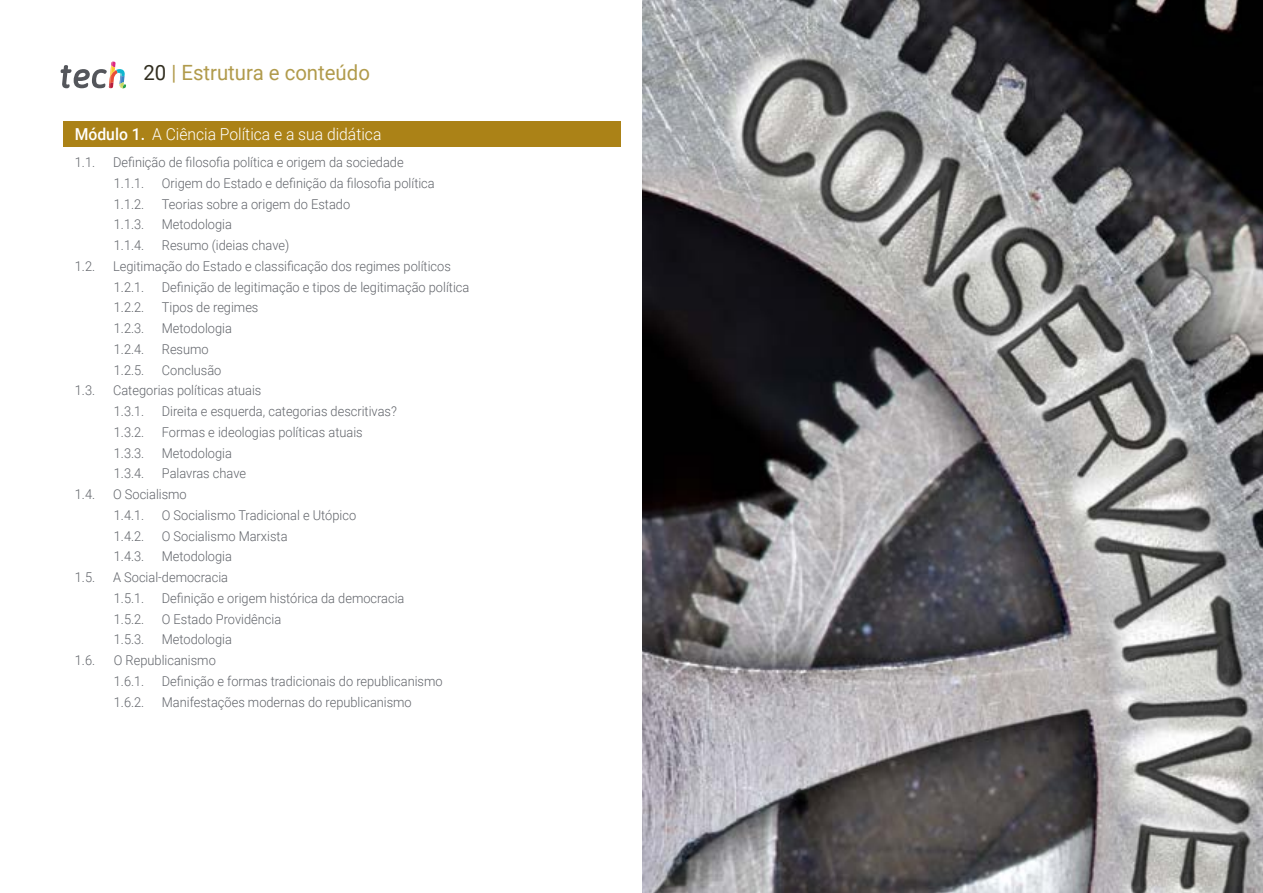
<style>
.page{position:relative;width:1263px;height:893px;background:#fff}
.page>*{position:absolute;margin:0;border:0;box-sizing:border-box;transform-origin:0 0}
.t1{font:21px "Roboto";color:#b19b4c}
.t2{font:300 16.5px "Roboto";color:#fff;scale:.95 1}
.t3{font:300 13.5px/20.7px "Roboto";color:#61646a;scale:.95 1}
.s1{color:#312e20}
.s2{font-weight:500}
</style>
<div class="page">
<img style="left:642px;top:0;width:621px;height:893px">
<svg style="left:61px;top:62px;width:65px;height:27px"></svg>
<div style="left:64px;top:121px;width:557px;height:25px;background:#ab8217"></div>
<h1 class="t1" style="left:144px;top:57px;width:228px"><span class="s1">20</span> | Estrutura e conteúdo</h1>
<p class="t2" style="left:75px;top:123px;width:324px"><span class="s2">Módulo 1.</span> A Ciência Política e a sua didática</p>
<p class="t3" style="left:75px;top:151px;width:23px">1.1.</p>
<p class="t3" style="left:113px;top:151px;width:307px">Definição de filosofia política e origem da sociedade<br>1.1.1.</p>
<p class="t3" style="left:162px;top:172px;width:289px">Origem do Estado e definição da filosofia política</p>
<p class="t3" style="left:114px;top:193px;width:34px">1.1.2.</p>
<p class="t3" style="left:162px;top:193px;width:200px">Teorias sobre a origem do Estado</p>
<p class="t3" style="left:114px;top:214px;width:34px">1.1.3.</p>
<p class="t3" style="left:162px;top:214px;width:75px">Metodologia</p>
<p class="t3" style="left:114px;top:234px;width:34px">1.1.4.</p>
<p class="t3" style="left:162px;top:234px;width:136px">Resumo (ideias chave)</p>
<p class="t3" style="left:75px;top:255px;width:23px">1.2.</p>
<p class="t3" style="left:113px;top:255px;width:357px">Legitimação do Estado e classificação dos regimes políticos<br>1.2.1.</p>
<p class="t3" style="left:162px;top:276px;width:325px">Definição de legitimação e tipos de legitimação política</p>
<p class="t3" style="left:114px;top:297px;width:34px">1.2.2.</p>
<p class="t3" style="left:162px;top:297px;width:103px">Tipos de regimes</p>
<p class="t3" style="left:114px;top:317px;width:34px">1.2.3.</p>
<p class="t3" style="left:162px;top:317px;width:75px">Metodologia</p>
<p class="t3" style="left:114px;top:338px;width:34px">1.2.4.</p>
<p class="t3" style="left:162px;top:338px;width:51px">Resumo</p>
<p class="t3" style="left:114px;top:359px;width:34px">1.2.5.</p>
<p class="t3" style="left:162px;top:359px;width:64px">Conclusão</p>
<p class="t3" style="left:75px;top:380px;width:23px">1.3.</p>
<p class="t3" style="left:113px;top:380px;width:158px">Categorias políticas atuais<br>1.3.1.</p>
<p class="t3" style="left:162px;top:400px;width:249px">Direita e esquerda, categorias descritivas?</p>
<p class="t3" style="left:114px;top:421px;width:34px">1.3.2.</p>
<p class="t3" style="left:162px;top:421px;width:213px">Formas e ideologias políticas atuais</p>
<p class="t3" style="left:114px;top:442px;width:34px">1.3.3.</p>
<p class="t3" style="left:162px;top:442px;width:75px">Metodologia</p>
<p class="t3" style="left:114px;top:463px;width:34px">1.3.4.</p>
<p class="t3" style="left:162px;top:463px;width:90px">Palavras chave</p>
<p class="t3" style="left:75px;top:483px;width:23px">1.4.</p>
<p class="t3" style="left:113px;top:483px;width:79px">O Socialismo<br>1.4.1.</p>
<p class="t3" style="left:162px;top:504px;width:206px">O Socialismo Tradicional e Utópico</p>
<p class="t3" style="left:114px;top:525px;width:34px">1.4.2.</p>
<p class="t3" style="left:162px;top:525px;width:134px">O Socialismo Marxista</p>
<p class="t3" style="left:114px;top:546px;width:34px">1.4.3.</p>
<p class="t3" style="left:162px;top:546px;width:75px">Metodologia</p>
<p class="t3" style="left:75px;top:566px;width:23px">1.5.</p>
<p class="t3" style="left:113px;top:566px;width:123px">A Social-democracia<br>1.5.1.</p>
<p class="t3" style="left:162px;top:587px;width:257px">Definição e origem histórica da democracia</p>
<p class="t3" style="left:114px;top:608px;width:34px">1.5.2.</p>
<p class="t3" style="left:162px;top:608px;width:127px">O Estado Providência</p>
<p class="t3" style="left:114px;top:629px;width:34px">1.5.3.</p>
<p class="t3" style="left:162px;top:629px;width:75px">Metodologia</p>
<p class="t3" style="left:75px;top:649px;width:23px">1.6.</p>
<p class="t3" style="left:114px;top:649px;width:109px">O Republicanismo<br>1.6.1.</p>
<p class="t3" style="left:162px;top:670px;width:297px">Definição e formas tradicionais do republicanismo</p>
<p class="t3" style="left:114px;top:691px;width:34px">1.6.2.</p>
<p class="t3" style="left:162px;top:691px;width:265px">Manifestações modernas do republicanismo</p>
</div>
